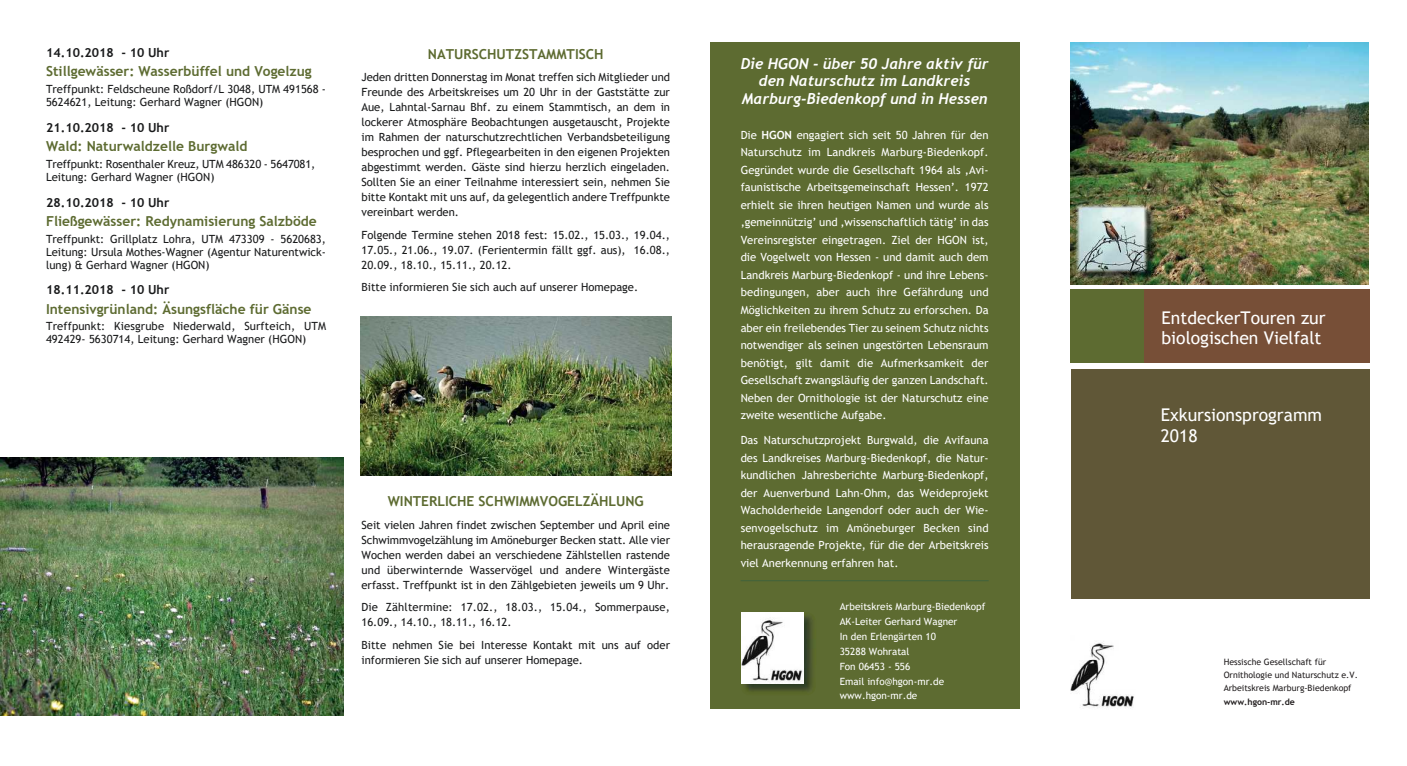
<style>
.page{position:relative;width:1407px;height:766px;background:#fff}
.page>*{position:absolute;margin:0;border:0;box-sizing:border-box;transform-origin:0 0}
.t1{font:17.5px/20.2px "Trebuchet MS";color:#fff}
.t2{font:italic 700 15px/17.5px "Trebuchet";color:#fff;text-align:center}
.t3{font:700 13.75px "Trebuchet MS";color:#5d6b31}
.t4{font:700 12.5px "Trebuchet MS";color:#191a1b}
.t5{font:11.25px/15px "Trebuchet MS";color:#191a1b}
.t6{font:11.25px/17.5px "Trebuchet MS";color:#fff;text-align:justify}
.t7{font:10px/14.9px "Trebuchet MS";color:#fff}
.t8{font:8.75px/13.4px "Trebuchet MS";color:#231f20}
.t9{font:700 8.75px "Trebuchet MS";color:#231f20}
.s1{font-weight:700}
</style>
<div class="page">
<div style="left:710px;top:43px;width:309px;height:666px;background:#5d6b31"></div>
<img style="left:741px;top:616px;width:72px;height:76px">
<img style="left:741px;top:612px;width:63px;height:71px">
<hr style="left:740px;top:580px;width:248px;height:1px;background:#46643a">
<div style="left:1070px;top:289px;width:299px;height:73px;background:#774f37"></div>
<img style="left:1071px;top:641px;width:63px;height:67px">
<img style="left:1070px;top:43px;width:299px;height:241px">
<div style="left:1070px;top:369px;width:299px;height:230px;background:#605737"></div>
<div style="left:1070px;top:289px;width:74px;height:73px;background:#5d6b31"></div>
<img style="left:1073px;top:203px;width:86px;height:81px">
<img style="left:0;top:457px;width:344px;height:258px">
<img style="left:360px;top:316px;width:311px;height:159px">
<p class="t4" style="left:46px;top:48px;width:125px">14.10.2018 - 10 Uhr</p>
<p class="t3" style="left:46px;top:66px;width:267px">Stillgewässer: Wasserbüffel und Vogelzug</p>
<p class="t5" style="left:46px;top:83px;width:281px;line-height:13px">Treffpunkt: Feldscheune Roßdorf/L 3048, UTM 491568 -<br>5624621, Leitung: Gerhard Wagner (HGON)</p>
<p class="t4" style="left:46px;top:123px;width:125px">21.10.2018 - 10 Uhr</p>
<p class="t3" style="left:46px;top:141px;width:203px">Wald: Naturwaldzelle Burgwald</p>
<p class="t5" style="left:46px;top:158px;width:271px;line-height:13px">Treffpunkt: Rosenthaler Kreuz, UTM 486320 - 5647081,<br>Leitung: Gerhard Wagner (HGON)</p>
<p class="t4" style="left:46px;top:197px;width:125px">28.10.2018 - 10 Uhr</p>
<p class="t3" style="left:46px;top:215px;width:272px">Fließgewässer: Redynamisierung Salzböde</p>
<p class="t5" style="left:46px;top:233px;width:281px;line-height:13px;text-align:justify">Treffpunkt: Grillplatz Lohra, UTM 473309 - 5620683, Leitung: Ursula Mothes-Wagner (Agentur Naturentwick&shy;lung) &amp; Gerhard Wagner (HGON)</p>
<p class="t4" style="left:46px;top:285px;width:125px">18.11.2018 - 10 Uhr</p>
<p class="t3" style="left:46px;top:303px;width:267px">Intensivgrünland: Äsungsfläche für Gänse</p>
<p class="t5" style="left:46px;top:321px;width:281px;line-height:13px">Treffpunkt: Kiesgrube Niederwald, Surfteich, UTM<br>492429- 5630714, Leitung: Gerhard Wagner (HGON)</p>
<p class="t3" style="left:428px;top:48px;width:177px">NATURSCHUTZSTAMMTISCH</p>
<p class="t5" style="left:361px;top:70px;width:310px;text-align:justify">Jeden dritten Donnerstag im Monat treffen sich Mitglieder und Freunde des Arbeitskreises um 20 Uhr in der Gaststätte zur Aue, Lahntal-Sarnau Bhf. zu einem Stammtisch, an dem in lockerer Atmosphäre Beobachtungen ausgetauscht, Projekte im Rahmen der naturschutzrechtlichen Verbandsbeteiligung besprochen und ggf. Pflegearbeiten in den eigenen Projekten abgestimmt werden. Gäste sind hierzu herzlich eingeladen.<br>Sollten Sie an einer Teilnahme interessiert sein, nehmen Sie bitte Kontakt mit uns auf, da gelegentlich andere Treffpunkte vereinbart werden.</p>
<p class="t5" style="left:361px;top:228px;width:310px;text-align:justify">Folgende Termine stehen 2018 fest: 15.02., 15.03., 19.04., 17.05., 21.06., 19.07. (Ferientermin fällt ggf. aus), 16.08., 20.09., 18.10., 15.11., 20.12.</p>
<p class="t5" style="left:361px;top:280px;width:278px">Bitte informieren Sie sich auch auf unserer Homepage.</p>
<p class="t3" style="left:388px;top:496px;width:257px">WINTERLICHE SCHWIMMVOGELZÄHLUNG</p>
<p class="t5" style="left:361px;top:518px;width:310px;text-align:justify">Seit vielen Jahren findet zwischen September und April eine Schwimmvogelzählung im Amöneburger Becken statt. Alle vier Wochen werden dabei an verschiedene Zählstellen rastende und überwinternde Wasservögel und andere Wintergäste erfasst. Treffpunkt ist in den Zählgebieten jeweils um 9 Uhr.</p>
<p class="t5" style="left:361px;top:600px;width:310px">Die Zähltermine: 17.02., 18.03., 15.04., Sommerpause,<br>16.09., 14.10., 18.11., 16.12.</p>
<p class="t5" style="left:361px;top:638px;width:310px">Bitte nehmen Sie bei Interesse Kontakt mit uns auf oder informieren Sie sich auf unserer Homepage.</p>
<h2 class="t2" style="left:741px;top:56px;width:249px">Die HGON - über 50 Jahre aktiv für den Naturschutz im Landkreis<br>Marburg-Biedenkopf und in Hessen</h2>
<p class="t6" style="left:741px;top:127px;width:249px">Die <span class="s1">HGON</span> engagiert sich seit 50 Jahren für den Naturschutz im Landkreis Marburg-Biedenkopf.<br>Gegründet wurde die Gesellschaft 1964 als ‚Avi&shy;faunistische Arbeitsgemeinschaft Hessen’. 1972 erhielt sie ihren heutigen Namen und wurde als ‚gemeinnützig’ und ‚wissenschaftlich tätig’ in das Vereinsregister eingetragen. Ziel der HGON ist, die Vogelwelt von Hessen - und damit auch dem Landkreis Marburg-Biedenkopf - und ihre Lebens&shy;bedingungen, aber auch ihre Gefährdung und Möglichkeiten zu ihrem Schutz zu erforschen. Da aber ein freilebendes Tier zu seinem Schutz nichts notwendiger als seinen ungestörten Lebensraum benötigt, gilt damit die Aufmerksamkeit der Gesellschaft zwangsläufig der ganzen Landschaft.<br>Neben der Ornithologie ist der Naturschutz eine zweite wesentliche Aufgabe.</p>
<p class="t6" style="left:741px;top:432px;width:249px">Das Naturschutzprojekt Burgwald, die Avifauna des Landkreises Marburg-Biedenkopf, die Natur&shy;kundlichen Jahresberichte Marburg-Biedenkopf, der Auenverbund Lahn-Ohm, das Weideprojekt Wacholderheide Langendorf oder auch der Wie&shy;senvogelschutz im Amöneburger Becken sind herausragende Projekte, für die der Arbeitskreis viel Anerkennung erfahren hat.</p>
<p class="t7" style="left:840px;top:599px;width:147px">Arbeitskreis Marburg-Biedenkopf<br>AK-Leiter Gerhard Wagner<br>In den Erlengärten 10<br>35288 Wohratal<br>Fon 06453 - 556<br>Email info@hgon-mr.de www.hgon-mr.de</p>
<h1 class="t1" style="left:1161px;top:309px;width:166px">EntdeckerTouren zur biologischen Vielfalt</h1>
<h1 class="t1" style="left:1161px;top:406px;width:163px">Exkursionsprogramm<br>2018</h1>
<p class="t8" style="left:1223px;top:655px;width:136px">Hessische Gesellschaft für<br>Ornithologie und Naturschutz e.V.<br>Arbeitskreis Marburg-Biedenkopf</p>
<p class="t9" style="left:1223px;top:698px;width:73px">www.hgon-mr.de</p>
</div>
